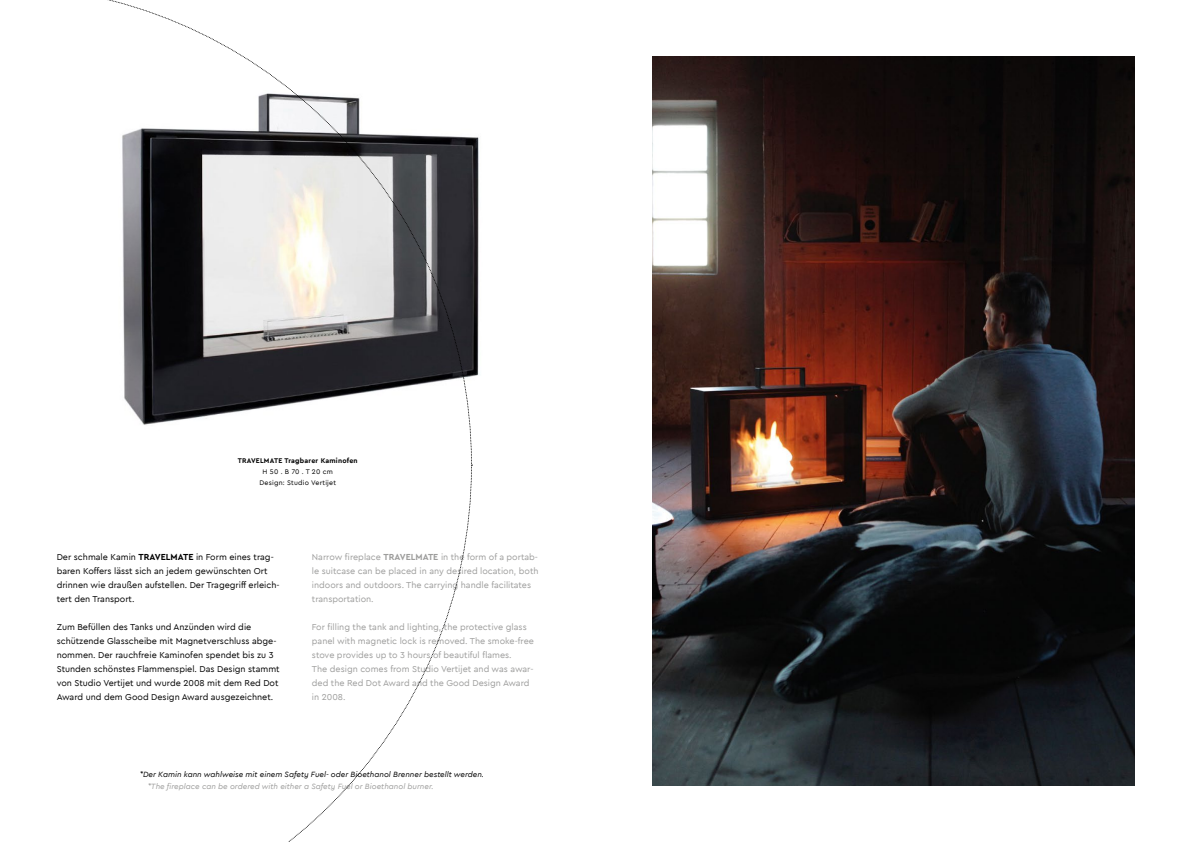
<style>
.page{position:relative;width:1191px;height:842px;background:#fff}
.page>*{position:absolute;margin:0;border:0;box-sizing:border-box;transform-origin:0 0}
.t1{font:9px/14px "Cera PRO";color:#000}
.t2{font:9px/14px "Cera PRO";color:#9d9d9c}
.t3{font:italic 8px "Cera PRO";color:#000}
.t4{font:italic 8px "Cera PRO";color:#9d9d9c}
.t5{font:7px/11px "Cera PRO";letter-spacing:.03em;color:#000;text-align:center}
.t6{font:700 7px "Cera PRO";letter-spacing:.03em;color:#000}
.s1{font-weight:700}
</style>
<div class="page">
<img style="left:472px;top:137px;width:7px;height:240px">
<img style="left:652px;top:57px;width:482px;height:728px">
<svg style="left:107px;top:0;width:365px;height:464px"></svg>
<p class="t6" style="left:238px;top:456px;width:121px">TRAVELMATE Tragbarer Kaminofen</p>
<p class="t5" style="left:259px;top:466px;width:78px">H 50 . B 70 . T 20 cm<br>Design: Studio Vertijet</p>
<p class="t1" style="left:57px;top:549px;width:224px">Der schmale Kamin <span class="s1">TRAVELMATE</span> in Form eines trag&shy;baren Koffers lässt sich an jedem gewünschten Ort drinnen wie draußen aufstellen. Der Tragegriff erleich&shy;tert den Transport.</p>
<p class="t1" style="left:57px;top:619px;width:224px">Zum Befüllen des Tanks und Anzünden wird die schützende Glasscheibe mit Magnetverschluss abge&shy;nommen. Der rauchfreie Kaminofen spendet bis zu 3<br>Stunden schönstes Flammenspiel. Das Design stammt von Studio Vertijet und wurde 2008 mit dem Red Dot Award und dem Good Design Award ausgezeichnet.</p>
<p class="t2" style="left:312px;top:549px;width:228px">Narrow fireplace <span class="s1">TRAVELMATE</span> in the form of a portab&shy;le suitcase can be placed in any desired location, both indoors and outdoors. The carrying handle facilitates transportation.</p>
<p class="t2" style="left:312px;top:619px;width:224px">For filling the tank and lighting, the protective glass panel with magnetic lock is removed. The smoke-free stove provides up to 3 hours of beautiful flames.<br>The design comes from Studio Vertijet and was awar&shy;ded the Red Dot Award and the Good Design Award in 2008.</p>
<p class="t3" style="left:140px;top:769px;width:346px">*Der Kamin kann wahlweise mit einem Safety Fuel- oder Bioethanol Brenner bestellt werden.</p>
<p class="t4" style="left:148px;top:781px;width:287px">*The fireplace can be ordered with either a Safety Fuel or Bioethanol burner.</p>
</div>
